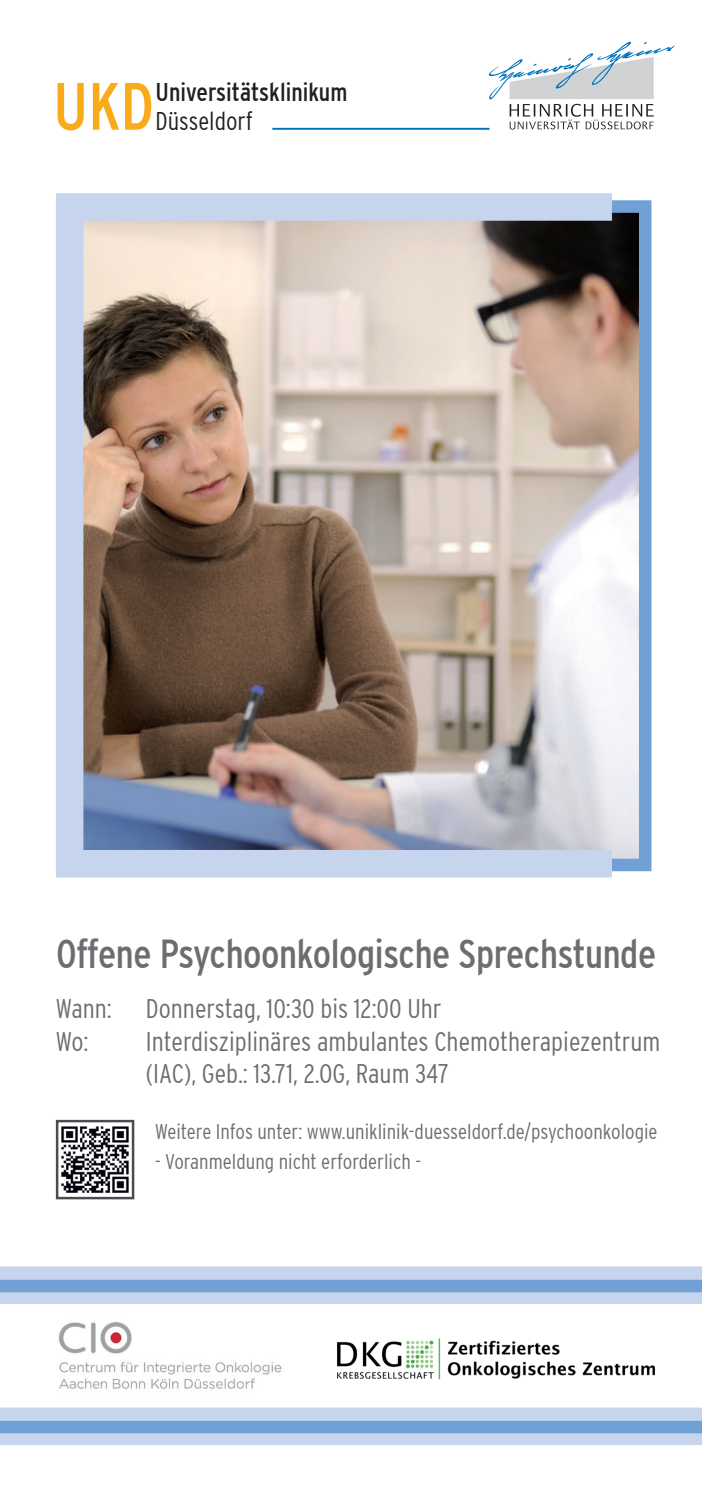
<style>
.page{position:relative;width:702px;height:1489px;background:#fff}
.page>*{position:absolute;margin:0;border:0;box-sizing:border-box;transform-origin:0 0}
.t1{font:condensed 66.75px "Interstate";color:#faab1a}
.t2{font:condensed 40.5px "Interstate";letter-spacing:-.01em;color:#6c6d70}
.t3{font:300 condensed 27px/32.2px "Interstate";color:#6c6d70}
.t4{font:condensed 25.5px "Interstate";color:#231f20}
.t5{font:300 condensed 25.5px "Interstate";color:#231f20}
.t6{font:300 condensed 21.25px "Interstate";color:#6c6d70}
</style>
<div class="page">
<img style="left:28px;top:1303px;width:283px;height:86px">
<img style="left:85px;top:213px;width:553px;height:645px">
<div style="left:0;top:1407px;width:702px;height:37px;background:#c6d5ed"></div>
<div style="left:0;top:1266px;width:702px;height:37px;background:#c6d5ed"></div>
<div style="left:0;top:1420px;width:702px;height:13px;background:#70a0d5"></div>
<div style="left:0;top:1279px;width:702px;height:13px;background:#70a0d5"></div>
<div style="left:570px;top:200px;width:81px;height:671px;border:12px solid #70a0d5"></div>
<img style="left:61px;top:1126px;width:68px;height:67px">
<div style="left:56px;top:1119px;width:78px;height:80px;border:2px solid #4b4c4d"></div>
<img style="left:305px;top:1312px;width:350px;height:77px">
<svg style="left:488px;top:42px;width:187px;height:87px"></svg>
<hr style="left:272px;top:128px;width:217px;height:2px;background:#0072bc">
<div style="left:56px;top:193px;width:569px;height:684px;border:28px solid #c6d5ed"></div>
<h1 class="t1" style="left:53px;top:69px;width:103px">UKD</h1>
<p class="t4" style="left:155px;top:78px;width:193px">Universitätsklinikum</p>
<p class="t5" style="left:155px;top:106px;width:99px">Düsseldorf</p>
<h2 class="t2" style="left:56px;top:931px;width:601px">Offene Psychoonkologische Sprechstunde</h2>
<p class="t3" style="left:56px;top:992px;width:57px">Wann:</p>
<p class="t3" style="left:146px;top:992px;width:297px">Donnerstag, 10:30 bis 12:00 Uhr</p>
<p class="t3" style="left:56px;top:1024px;width:34px">Wo:</p>
<p class="t3" style="left:146px;top:1024px;width:516px">Interdisziplinäres ambulantes Chemotherapiezentrum (IAC), Geb.: 13.71, 2.OG, Raum 347</p>
<p class="t6" style="left:155px;top:1119px;width:504px">Weitere Infos unter: www.uniklinik-duesseldorf.de/psychoonkologie</p>
<p class="t6" style="left:155px;top:1149px;width:267px">- Voranmeldung nicht erforderlich -</p>
</div>
